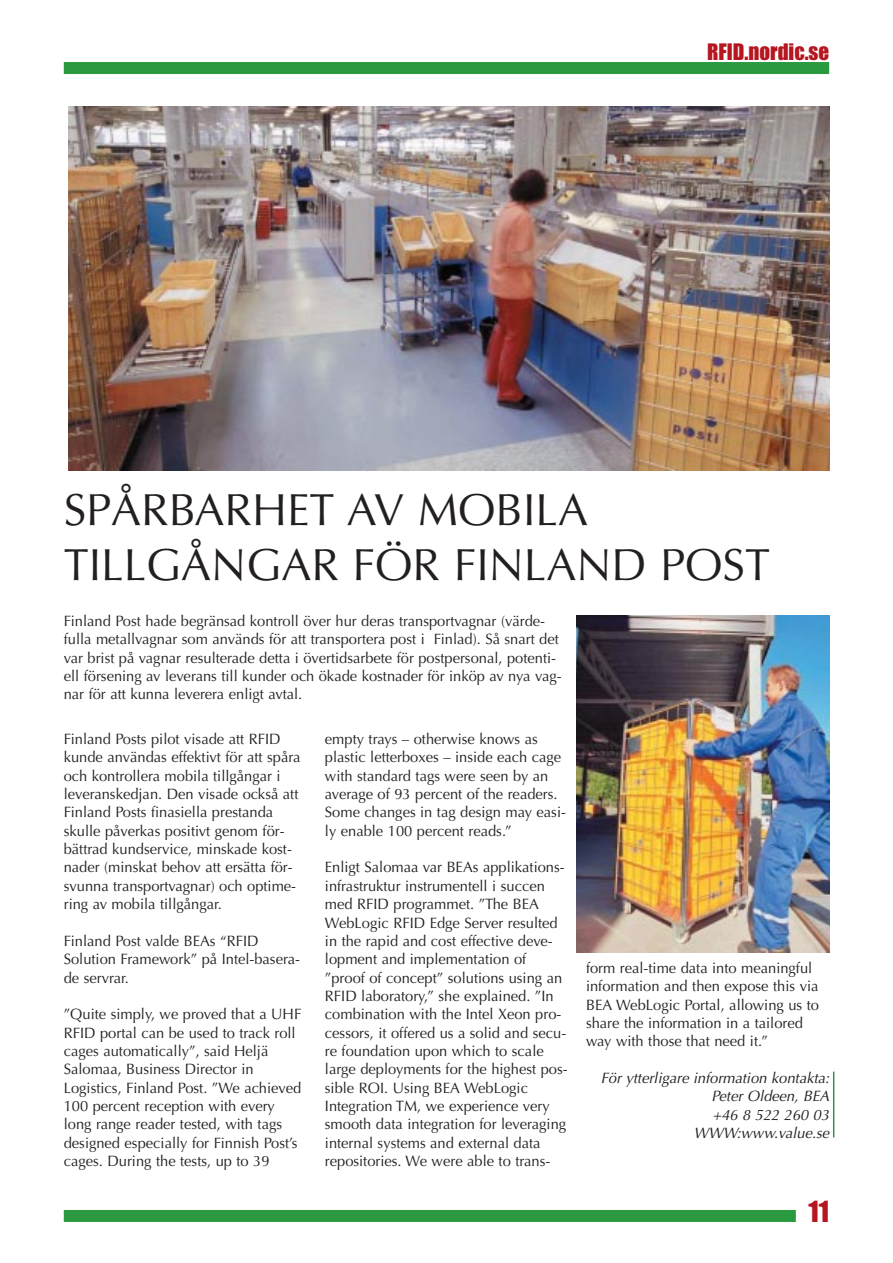
<style>
.page{position:relative;width:893px;height:1263px;background:#fff}
.page>*{position:absolute;margin:0;border:0;box-sizing:border-box;transform-origin:0 0}
.t1{font:45px/55.1px "Optima";color:#231f20}
.t2{font:27px "Impact";color:#b61620}
.t3{font:21px "Impact";color:#b61620}
.t4{font:15px/18.3px "Optima";color:#231f20}
.t5{font:italic 15px/18.3px "Optima";color:#231f20;text-align:right}
</style>
<div class="page">
<div style="left:64px;top:62px;width:765px;height:12px;background:#2b993f"></div>
<div style="left:64px;top:1210px;width:732px;height:12px;background:#2b993f"></div>
<img style="left:69px;top:106px;width:760px;height:365px">
<img style="left:576px;top:616px;width:253px;height:336px">
<hr style="left:833px;top:1071px;width:1px;height:66px;background:#2b993f">
<h3 class="t3" style="left:707px;top:45px;width:124px">RFID.nordic.se</h3>
<h1 class="t1" style="left:64px;top:487px;width:708px">SPÅRBARHET AV MOBILA<br>TILLGÅNGAR FÖR FINLAND POST</h1>
<p class="t4" style="left:64px;top:613px;width:499px">Finland Post hade begränsad kontroll över hur deras transportvagnar (värde&shy;fulla metallvagnar som används för att transportera post i Finlad). Så snart det var brist på vagnar resulterade detta i övertidsarbete för postpersonal, potenti&shy;ell försening av leverans till kunder och ökade kostnader för inköp av nya vag&shy;nar för att kunna leverera enligt avtal.</p>
<p class="t4" style="left:64px;top:731px;width:238px">Finland Posts pilot visade att RFID kunde användas effektivt för att spåra och kontrollera mobila tillgångar i leveranskedjan. Den visade också att Finland Posts finasiella prestanda skulle påverkas positivt genom för&shy;bättrad kundservice, minskade kost&shy;nader (minskat behov att ersätta för&shy;svunna transportvagnar) och optime&shy;ring av mobila tillgångar.</p>
<p class="t4" style="left:64px;top:933px;width:238px">Finland Post valde BEAs “RFID<br>Solution Framework” på Intel-basera&shy;de servrar.</p>
<p class="t4" style="left:64px;top:1006px;width:239px">”Quite simply, we proved that a UHF RFID portal can be used to track roll cages automatically”, said Heljä Salomaa, Business Director in Logistics, Finland Post. ”We achieved 100 percent reception with every long range reader tested, with tags designed especially for Finnish Post’s cages. During the tests, up to 39</p>
<p class="t4" style="left:325px;top:731px;width:243px">empty trays – otherwise knows as plastic letterboxes – inside each cage with standard tags were seen by an average of 93 percent of the readers.<br>Some changes in tag design may easi&shy;ly enable 100 percent reads.”</p>
<p class="t4" style="left:325px;top:860px;width:244px">Enligt Salomaa var BEAs applikations&shy;infrastruktur instrumentell i succen med RFID programmet. ”The BEA WebLogic RFID Edge Server resulted in the rapid and cost effective deve&shy;lopment and implementation of ”proof of concept” solutions using an RFID laboratory,” she explained. ”In combination with the Intel Xeon pro&shy;cessors, it offered us a solid and secu&shy;re foundation upon which to scale large deployments for the highest pos&shy;sible ROI. Using BEA WebLogic Integration TM, we experience very smooth data integration for leveraging internal systems and external data repositories. We were able to trans-</p>
<p class="t4" style="left:586px;top:960px;width:234px">form real-time data into meaningful information and then expose this via BEA WebLogic Portal, allowing us to share the information in a tailored way with those that need it.”</p>
<p class="t5" style="left:601px;top:1070px;width:233px">För ytterligare information kontakta:<br>Peter Oldeen, BEA<br>+46 8 522 260 03<br>WWW:www.value.se</p>
<h2 class="t2" style="left:809px;top:1202px;width:22px">11</h2>
</div>
